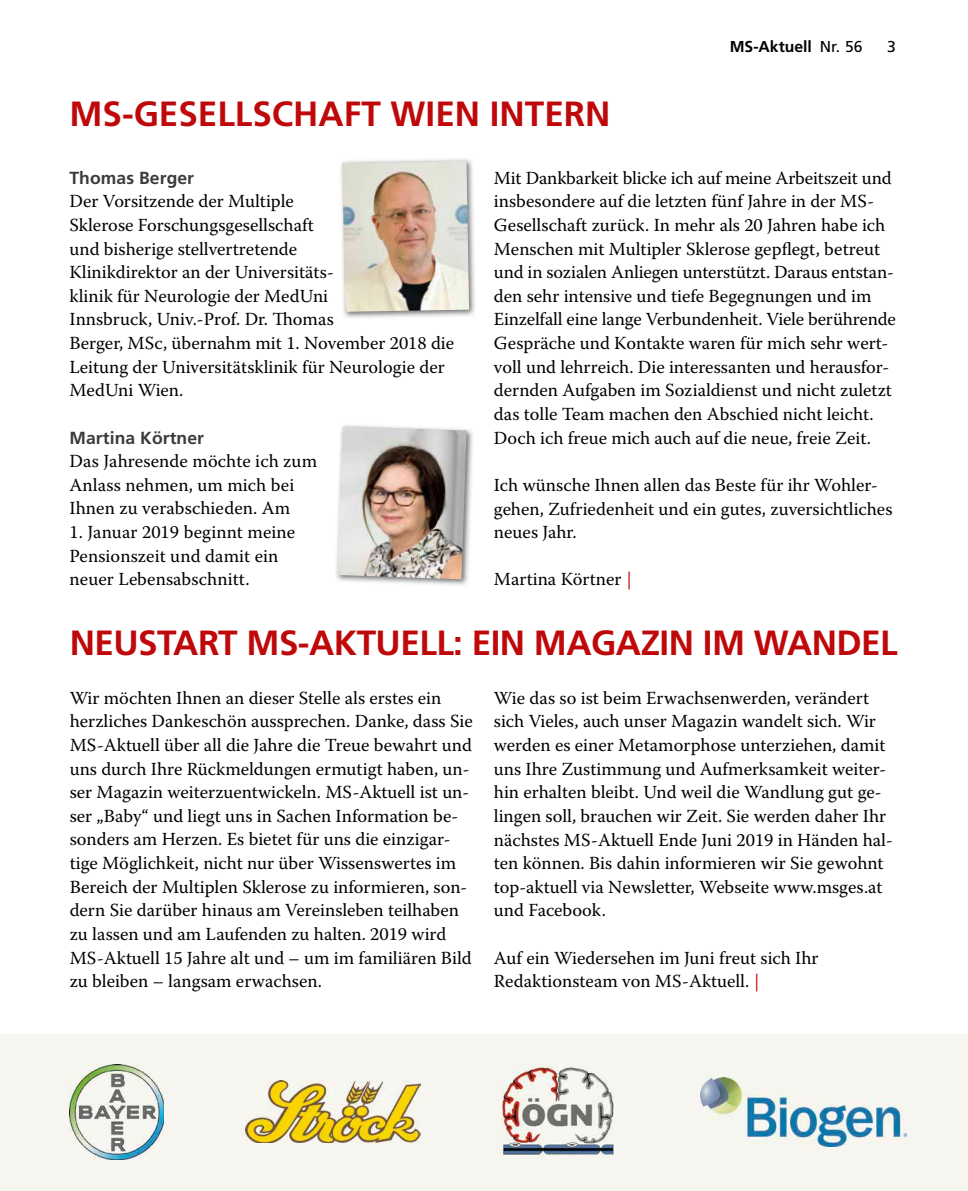
<style>
.page{position:relative;width:968px;height:1191px;background:#fff}
.page>*{position:absolute;margin:0;border:0;box-sizing:border-box;transform-origin:0 0}
.t1{font:700 35px "Frutiger LT Std";letter-spacing:-.015em;color:#bf0809}
.t2{font:18.38px/23.6px "Warnock Pro";color:#000}
.t3{font:700 17.5px "Frutiger LT Std";letter-spacing:.005em;color:#3b3b3a}
.t4{font:700 15.75px "Frutiger LT Std";color:#000}
.t5{font:15.75px "Frutiger LT Std";color:#000}
.s1{font-weight:400}
.s2{color:#bf0809}
</style>
<div class="page">
<div style="left:0;top:1034px;width:967px;height:157px;background:#f7f5ef"></div>
<img style="left:700px;top:1077px;width:205px;height:69px">
<img style="left:246px;top:1081px;width:174px;height:61px">
<img style="left:341px;top:159px;width:134px;height:159px">
<img style="left:342px;top:161px;width:127px;height:151px">
<img style="left:336px;top:425px;width:137px;height:160px">
<img style="left:337px;top:426px;width:129px;height:153px">
<img style="left:69px;top:1064px;width:95px;height:95px">
<img style="left:502px;top:1067px;width:112px;height:89px">
<h1 class="t1" style="left:69px;top:93px;width:542px">MS-GESELLSCHAFT WIEN INTERN</h1>
<p class="t4" style="left:729px;top:37px;width:134px">MS-Aktuell <span class="s1">Nr. 56</span></p>
<p class="t5" style="left:887px;top:37px;width:10px">3</p>
<p class="t3" style="left:69px;top:167px;width:126px">Thomas Berger</p>
<p class="t2" style="left:69px;top:189px;width:386px">Der Vorsitzende der Multiple<br>Sklerose Forschungsge sellschaft<br>und bisherige stellvertretende<br>Klinikdirektor an der Universitäts-<br>klinik für Neurologie der MedUni<br>Innsbruck, Univ.-Prof. Dr. Thomas<br>Berger, MSc, übernahm mit 1. November 2018 die Leitung der Universitätsklinik für Neurologie der MedUni Wien.</p>
<p class="t3" style="left:69px;top:427px;width:136px">Martina Körtner</p>
<p class="t2" style="left:69px;top:449px;width:249px">Das Jahresende möchte ich zum<br>Anlass nehmen, um mich bei<br>Ihnen zu verabschieden. Am</p>
<p class="t2" style="left:69px;top:520px;width:227px">1. Januar 2019 beginnt meine<br>Pensionszeit und damit ein neuer Lebensabschnitt.</p>
<p class="t2" style="left:494px;top:165px;width:403px">Mit Dankbarkeit blicke ich auf meine Arbeitszeit und insbesondere auf die letzten fünf Jahre in der MS-Gesellschaft zurück. In mehr als 20 Jahren habe ich Menschen mit Multipler Sklerose gepflegt, betreut und in sozialen Anliegen unterstützt. Daraus entstan&shy;den sehr intensive und tiefe Begegnungen und im Einzelfall eine lange Verbundenheit. Viele berührende Gespräche und Kontakte waren für mich sehr wert&shy;voll und lehrreich. Die interessanten und herausfor&shy;dernden Aufgaben im Sozialdienst und nicht zuletzt das tolle Team machen den Abschied nicht leicht.<br>Doch ich freue mich auch auf die neue, freie Zeit.</p>
<p class="t2" style="left:494px;top:473px;width:400px">Ich wünsche Ihnen allen das Beste für ihr Wohler&shy;gehen, Zufriedenheit und ein gutes, zuversichtliches neues Jahr.</p>
<p class="t2" style="left:494px;top:567px;width:140px">Martina Körtner <span class="s2">|</span></p>
<h1 class="t1" style="left:70px;top:622px;width:829px">NEUSTART MS-AKTUELL: EIN MAGAZIN IM WANDEL</h1>
<p class="t2" style="left:70px;top:685px;width:404px">Wir möchten Ihnen an dieser Stelle als erstes ein herzliches Dankeschön aussprechen. Danke, dass Sie MS-Aktuell über all die Jahre die Treue bewahrt und uns durch Ihre Rückmeldungen ermutigt haben, un&shy;ser Magazin weiterzuentwickeln. MS-Aktuell ist un&shy;ser „Baby“ und liegt uns in Sachen Information be&shy;sonders am Herzen. Es bietet für uns die einzigar&shy;tige Möglichkeit, nicht nur über Wissenswertes im Bereich der Multiplen Sklerose zu informieren, son&shy;dern Sie darüber hinaus am Vereinsleben teilhaben zu lassen und am Laufenden zu halten. 2019 wird MS-Aktuell 15 Jahre alt und – um im familiären Bild zu bleiben – langsam erwachsen.</p>
<p class="t2" style="left:494px;top:685px;width:400px">Wie das so ist beim Erwachsenwerden, verändert sich Vieles, auch unser Magazin wandelt sich. Wir werden es einer Metamorphose unterziehen, damit uns Ihre Zustimmung und Aufmerksamkeit weiter&shy;hin erhalten bleibt. Und weil die Wandlung gut ge&shy;lingen soll, brauchen wir Zeit. Sie werden daher Ihr nächstes MS-Aktuell Ende Juni 2019 in Händen hal&shy;ten können. Bis dahin informieren wir Sie gewohnt top-aktuell via Newsletter, Webseite www.msges.at und Facebook.</p>
<p class="t2" style="left:494px;top:945px;width:326px">Auf ein Wiedersehen im Juni freut sich Ihr<br>Redaktions team von MS-Aktuell. <span class="s2">|</span></p>
</div>
